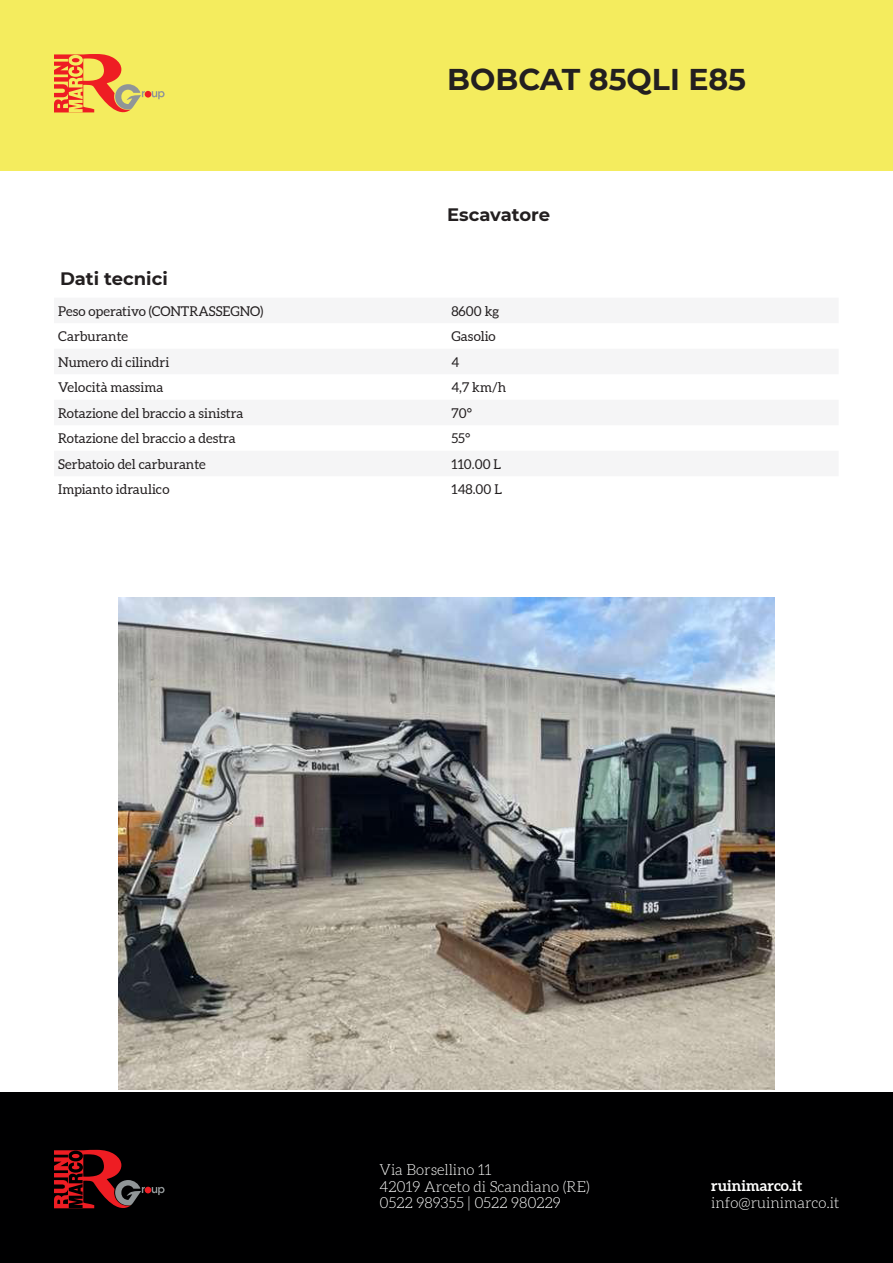
<style>
.page{position:relative;width:893px;height:1263px;background:#fff}
.page>*{position:absolute;margin:0;border:0;box-sizing:border-box;transform-origin:0 0}
.t1{font:700 30px "Montserrat";color:#231f20}
.t2{font:700 18px "Montserrat";color:#231f20}
.t3{font:300 15px/16.5px "Aleo";color:#fff}
.t4{font:700 15px "Aleo";color:#fff}
.t5{font:13.5px "Aleo";color:#231f20}
</style>
<div class="page">
<div style="left:0;top:0;width:893px;height:170px;background:#f4ec5e"></div>
<div style="left:0;top:1093px;width:893px;height:170px;background:#000001"></div>
<svg style="left:152px;top:91px;width:13px;height:8px"></svg>
<div style="left:145px;top:91px;width:6px;height:7px;background:#ee1d23;border-radius:50%"></div>
<svg style="left:54px;top:54px;width:91px;height:59px"></svg>
<svg style="left:54px;top:1150px;width:111px;height:59px"></svg>
<img style="left:119px;top:597px;width:655px;height:492px">
<p class="t1" style="left:447px;top:58px;width:300px">BOBCAT 85QLI E85</p>
<p class="t2" style="left:447px;top:202px;width:104px">Escavatore</p>
<p class="t2" style="left:60px;top:266px;width:109px">Dati tecnici</p>
<p class="t5" style="left:58px;top:303px;width:207px">Peso operativo (CONTRASSEGNO)</p>
<p class="t5" style="left:451px;top:303px;width:49px">8600 kg</p>
<p class="t5" style="left:58px;top:329px;width:71px">Carburante</p>
<p class="t5" style="left:451px;top:329px;width:46px">Gasolio</p>
<p class="t5" style="left:58px;top:354px;width:112px">Numero di cilindri</p>
<p class="t5" style="left:451px;top:354px;width:9px">4</p>
<p class="t5" style="left:58px;top:380px;width:107px">Velocità massima</p>
<p class="t5" style="left:451px;top:380px;width:56px">4,7 km/h</p>
<p class="t5" style="left:58px;top:405px;width:187px">Rotazione del braccio a sinistra</p>
<p class="t5" style="left:451px;top:405px;width:22px">70°</p>
<p class="t5" style="left:58px;top:431px;width:179px">Rotazione del braccio a destra</p>
<p class="t5" style="left:451px;top:431px;width:21px">55°</p>
<p class="t5" style="left:58px;top:456px;width:149px">Serbatoio del carburante</p>
<p class="t5" style="left:451px;top:456px;width:51px">110.00 L</p>
<p class="t5" style="left:58px;top:482px;width:113px">Impianto idraulico</p>
<p class="t5" style="left:451px;top:482px;width:52px">148.00 L</p>
<p class="t3" style="left:380px;top:1163px;width:212px">Via Borsellino 11<br>42019 Arceto di Scandiano (RE)<br>0522 989355 | 0522 980229</p>
<p class="t4" style="left:711px;top:1176px;width:93px">ruinimarco.it</p>
<p class="t3" style="left:711px;top:1195px;width:130px">info@ruinimarco.it</p>
</div>
